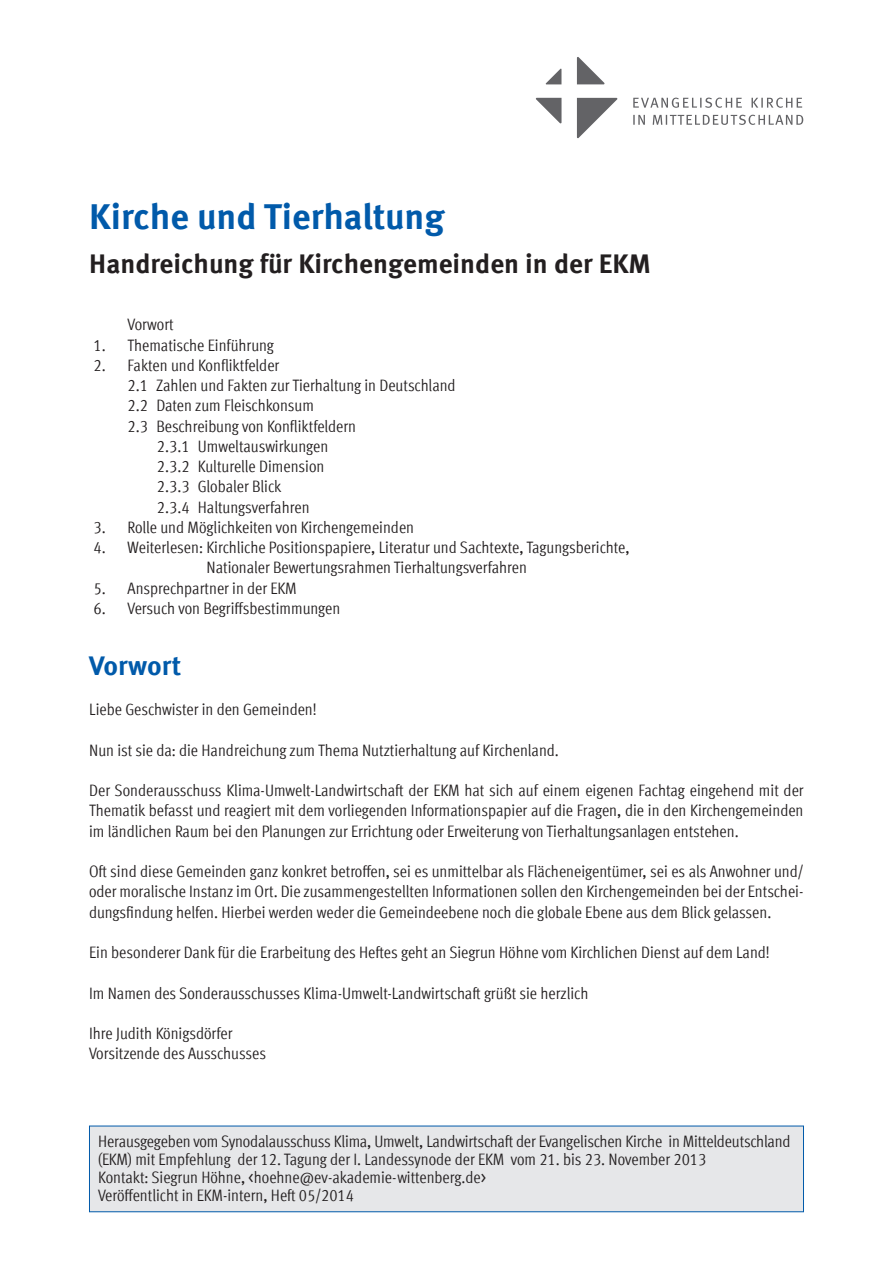
<style>
.page{position:relative;width:893px;height:1263px;background:#fff}
.page>*{position:absolute;margin:0;border:0;box-sizing:border-box;transform-origin:0 0}
.t1{font:700 36px "Meta Offc";color:#015aaa}
.t2{font:700 27px "Meta Offc";color:#231f20}
.t3{font:700 27px "Meta Offc";color:#015aaa}
.t4{font:condensed 16.5px/20.2px "Meta Offc";color:#231f20;text-align:justify}
.s1{color:#fff}
</style>
<div class="page">
<svg style="left:535px;top:57px;width:83px;height:82px"></svg>
<svg style="left:633px;top:115px;width:170px;height:10px"></svg>
<svg style="left:633px;top:98px;width:169px;height:10px"></svg>
<div style="left:89px;top:1126px;width:714px;height:86px;background:#e6e7e9"></div>
<h1 class="t1" style="left:89px;top:195px;width:357px">Kirche und Tierhaltung</h1>
<h2 class="t2" style="left:89px;top:247px;width:563px">Handreichung für Kirchengemeinden in der EKM</h2>
<p class="t4" style="left:128px;top:315px;width:48px">Vorwort</p>
<p class="t4" style="left:94px;top:335px;width:182px">1. Thematische Einführung</p>
<p class="t4" style="left:94px;top:355px;width:187px">2. Fakten und Konfliktfelder</p>
<p class="t4" style="left:128px;top:375px;width:330px">2.1 Zahlen und Fakten zur Tierhaltung in Deutschland</p>
<p class="t4" style="left:128px;top:396px;width:188px">2.2 Daten zum Fleischkonsum</p>
<p class="t4" style="left:128px;top:416px;width:230px">2.3 Beschreibung von Konfliktfeldern</p>
<p class="t4" style="left:157px;top:436px;width:173px">2.3.1 Umweltauswirkungen</p>
<p class="t4" style="left:157px;top:456px;width:169px">2.3.2 Kulturelle Dimension</p>
<p class="t4" style="left:157px;top:477px;width:126px">2.3.3 Globaler Blick</p>
<p class="t4" style="left:157px;top:497px;width:154px">2.3.4 Haltungsverfahren</p>
<p class="t4" style="left:94px;top:517px;width:322px">3. Rolle und Möglichkeiten von Kirchengemeinden</p>
<p class="t4" style="left:94px;top:537px;width:538px">4. Weiterlesen: Kirchliche Positionspapiere, Literatur und Sachtexte, Tagungsberichte,</p>
<p class="t4" style="left:94px;top:558px;width:435px"><span class="s1">4. Weiterlesen (</span>Nationaler Bewertungsrahmen Tierhaltungsverfahren</p>
<p class="t4" style="left:94px;top:578px;width:205px">5. Ansprechpartner in der EKM</p>
<p class="t4" style="left:94px;top:598px;width:248px">6. Versuch von Begriffsbestimmungen</p>
<h2 class="t3" style="left:89px;top:649px;width:94px">Vorwort</h2>
<p class="t4" style="left:89px;top:699px;width:229px">Liebe Geschwister in den Gemeinden!</p>
<p class="t4" style="left:89px;top:740px;width:471px">Nun ist sie da: die Handreichung zum Thema Nutztierhaltung auf Kirchenland.</p>
<p class="t4" style="left:89px;top:780px;width:716px">Der Sonderausschuss Klima-Umwelt-Landwirtschaft der EKM hat sich auf einem eigenen Fachtag eingehend mit der Thematik befasst und reagiert mit dem vorliegenden Informationspapier auf die Fragen, die in den Kirchengemeinden im ländlichen Raum bei den Planungen zur Errichtung oder Erweiterung von Tierhaltungsanlagen entstehen.</p>
<p class="t4" style="left:89px;top:861px;width:716px">Oft sind diese Gemeinden ganz konkret betroffen, sei es unmittelbar als Flächeneigentümer, sei es als Anwohner und/ oder moralische Instanz im Ort. Die zusammengestellten Informationen sollen den Kirchengemeinden bei der Entschei&shy;dungsfindung helfen. Hierbei werden weder die Gemeindeebene noch die globale Ebene aus dem Blick gelassen.</p>
<p class="t4" style="left:89px;top:942px;width:682px">Ein besonderer Dank für die Erarbeitung des Heftes geht an Siegrun Höhne vom Kirchlichen Dienst auf dem Land!</p>
<p class="t4" style="left:89px;top:983px;width:501px">Im Namen des Sonderausschusses Klima-Umwelt-Landwirtschaft grüßt sie herzlich</p>
<p class="t4" style="left:89px;top:1023px;width:179px">Ihre Judith Königsdörfer<br>Vorsitzende des Ausschusses</p>
<p class="t4" style="left:98px;top:1133px;width:694px;line-height:18px;text-align:left">Herausgegeben vom Synodalausschuss Klima, Umwelt, Landwirtschaft der Evangelischen Kirche in Mitteldeutschland (EKM) mit Empfehlung der 12. Tagung der I. Landessynode der EKM vom 21. bis 23. November 2013<br>Kontakt: Siegrun Höhne, &lt;hoehne@ev-akademie-wittenberg.de&gt;<br>Veröffentlicht in EKM-intern, Heft 05/2014</p>
</div>
